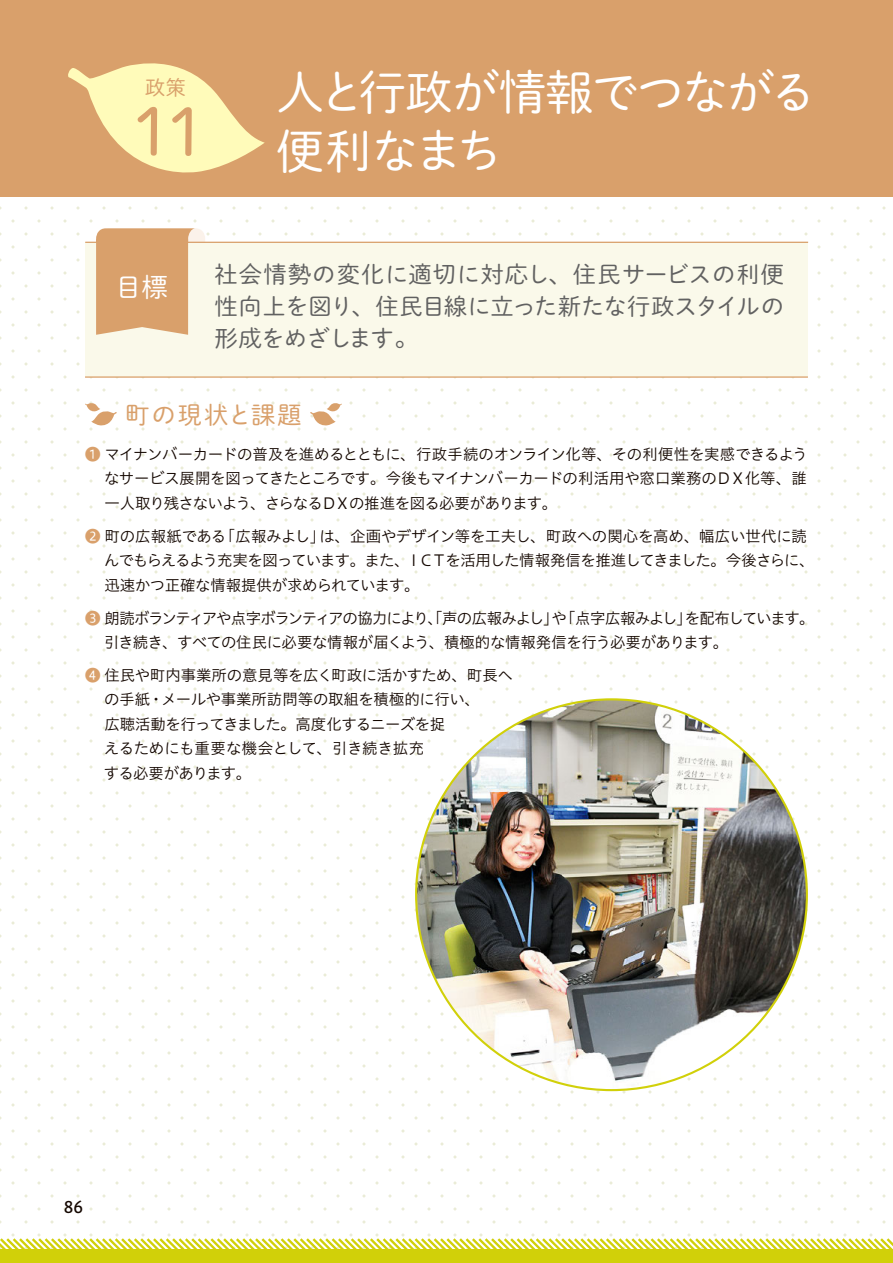
<style>
.page{position:relative;width:893px;height:1263px;background:#fff}
.page>*{position:absolute;margin:0;border:0;box-sizing:border-box;transform-origin:0 0}
.t1{font:66.9px "Shuei M Go Std L";color:#d9a06b}
.t2{font:47.85px/58.5px "Shuei M Go Std L";letter-spacing:-.05em;color:#fff}
.t3{font:26.55px "Shuei M Go Std L";color:#fff}
.t4{font:24.45px "Shuei M Go Std L";letter-spacing:.075em;color:#d9a06b}
.t5{font:23.4px/32px "Shuei M Go Std L";letter-spacing:-.02em;color:#616161;text-align:justify}
.t6{font:15.9px "Hiragino UD Sans Std N W5";color:#140700}
.t7{font:15.45px/24.5px "Hiragino UD Sans Std N W3";letter-spacing:-.03em;color:#140700}
.t8{font:15.45px/24.5px "Hiragino UD Sans Std N W3";letter-spacing:-.05em;color:#140700}
.s1{color:#d9a06b}
</style>
<div class="page">
<div style="left:0;top:1249px;width:893px;height:14px;background:#d1d009"></div>
<svg style="left:0;top:1236px;width:893px;height:13px"></svg>
<div style="left:0;top:0;width:893px;height:196px;background:#d9a06b"></div>
<div style="left:85px;top:242px;width:723px;height:134px;background:#faf9ea"></div>
<hr style="left:85px;top:376px;width:723px;height:2px;background:#d9a06b">
<svg style="left:85px;top:402px;width:32px;height:24px"></svg>
<svg style="left:310px;top:402px;width:32px;height:24px"></svg>
<img style="left:416px;top:699px;width:391px;height:391px;border-radius:195px">
<hr style="left:85px;top:242px;width:723px;height:1px;background:#d9a06b">
<svg style="left:96px;top:228px;width:109px;height:107px"></svg>
<svg style="left:68px;top:63px;width:197px;height:110px"></svg>
<h1 class="t1" style="left:132px;top:83px;width:77px">11</h1>
<h2 class="t2" style="left:276px;top:61px;width:542px">人と行政が情報でつながる便利なまち</h2>
<h3 class="t3" style="left:115px;top:268px;width:55px">目標</h3>
<h3 class="t5" style="left:214px;top:258px;width:571px">社会情勢の変化に適切に対応し、住民サービスの利便性向上を図り、住民目線に立った新たな行政スタイルの形成をめざします。</h3>
<h3 class="t4" style="left:125px;top:397px;width:178px">町の現状と課題</h3>
<p class="t7" style="left:104px;top:441px;width:705px;text-align:justify;text-indent:-19px"><span class="s1">❶</span> マイナンバーカードの普及を進めるとともに、行政手続のオンライン化等、その利便性を実感できるようなサービス展開を図ってきたところです。今後もマイナンバーカードの利活用や窓口業務のＤＸ化等、誰一人取り残さないよう、さらなるＤＸの推進を図る必要があります。</p>
<p class="t7" style="left:104px;top:523px;width:712px;text-indent:-19px"><span class="s1">❷</span> 町の広報紙である「広報みよし」は、企画やデザイン等を工夫し、町政への関心を高め、幅広い世代に読んでもらえるよう充実を図っています。また、ＩＣＴを活用した情報発信を推進してきました。今後さらに、迅速かつ正確な情報提供が求められています。</p>
<p class="t8" style="left:104px;top:605px;width:712px;text-indent:-19px"><span class="s1">❸</span> 朗読ボランティアや点字ボランティアの協力により、「声の広報みよし」や「点字広報みよし」を配布しています。引き続き、すべての住民に必要な情報が届くよう、積極的な情報発信を行う必要があります。</p>
<p class="t7" style="left:104px;top:662px;width:411px;text-indent:-19px"><span class="s1">❹</span> 住民や町内事業所の意見等を広く町政に活かすため、町長への手紙・メールや事業所訪問等の取組を積極的に行い、<br>広聴活動を行ってきました。高度化するニーズを捉<br>えるためにも重要な機会として、引き続き拡充<br>する必要があります。</p>
<p class="t6" style="left:64px;top:1195px;width:21px">86</p>
</div>
